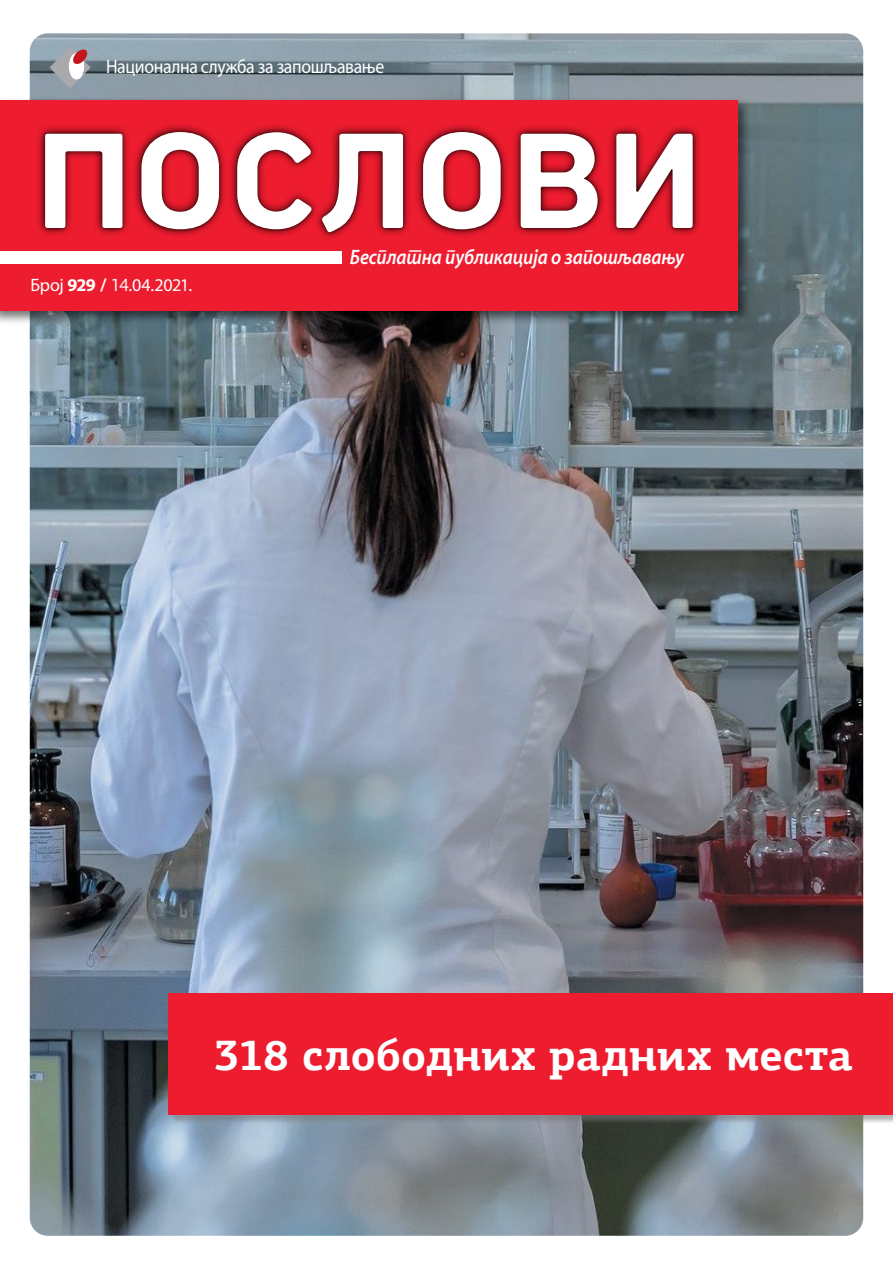
<style>
.page{position:relative;width:893px;height:1263px;background:#fff}
.page>*{position:absolute;margin:0;border:0;box-sizing:border-box;transform-origin:0 0}
.t1{font:700 43.5px "PF Agora Slab Pro";color:#fff}
.t2{font:italic 600 21px "Myriad Pro";letter-spacing:-.005em;color:#fff;scale:.89 1}
.t3{font:19.5px "Myriad Pro";letter-spacing:-.02em;color:#fff;scale:.91 1}
.t4{font:18px "Myriad Pro";letter-spacing:-.02em;color:#fff}
.s1{font-weight:700}
.s2{font-family:"PF Agora Sans Pro";font-weight:700}
.s3{font-family:"PF Agora Sans Pro"}
</style>
<div class="page">
<img style="left:30px;top:33px;width:833px;height:1203px">
<div style="left:0;top:97px;width:752px;height:229px;background:#000;opacity:.56"></div>
<div style="left:0;top:100px;width:737px;height:210px;background:#ed1c2f"></div>
<div style="left:36px;top:123px;width:666px;height:118px;background:#000;opacity:.85"></div>
<div style="left:41px;top:128px;width:655px;height:108px;background:#000;opacity:.48"></div>
<svg style="left:45px;top:132px;width:648px;height:100px"></svg>
<div style="left:0;top:251px;width:341px;height:12px;background:#fff"></div>
<svg style="left:50px;top:46px;width:41px;height:43px;background:#a7a2a9"></svg>
<div style="left:171px;top:995px;width:722px;height:129px;background:#797a7d;opacity:.56"></div>
<div style="left:169px;top:993px;width:724px;height:121px;background:#ed1c2f"></div>
<p class="t3" style="left:106px;top:56px;width:307px">Национална служба за запошљавање</p>
<p class="t4" style="left:30px;top:276px;width:163px">Број <span class="s1">929</span> <span class="s2">/</span> <span class="s3">14</span>.04.2021.</p>
<p class="t2" style="left:350px;top:246px;width:377px">Бесплатна публикација о запошљавању</p>
<h1 class="t1" style="left:214px;top:1027px;width:641px">318 слободних радних места</h1>
</div>
